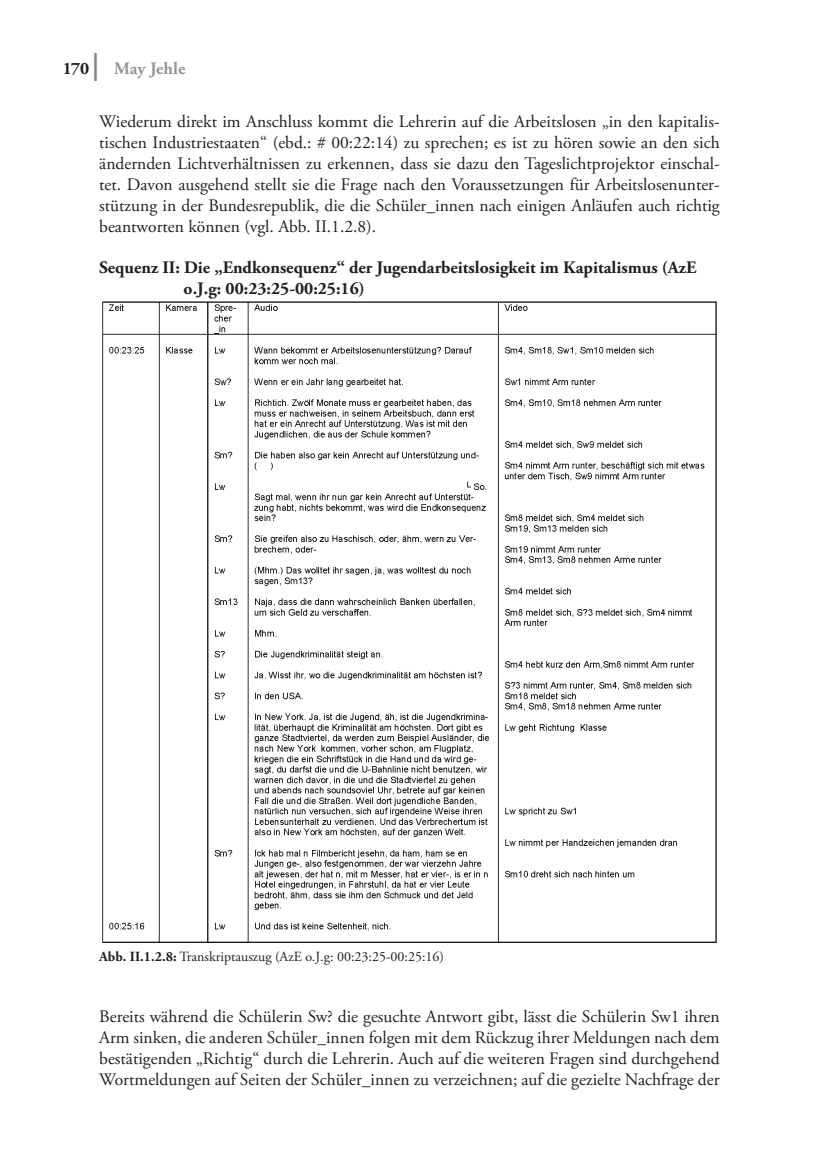
<style>
.page{position:relative;width:819px;height:1166px;background:#fff}
.page>*{position:absolute;margin:0;border:0;box-sizing:border-box;transform-origin:0 0}
.t1{font:17.5px/21px "Adobe Garamond Pro";color:#231f20;text-align:justify}
.t2{font:700 17.5px/21px "Adobe Garamond Pro";color:#231f20}
.t3{font:700 17.5px "Adobe Garamond Pro";letter-spacing:-.005em;color:#939598}
.t4{font:14px "Adobe Garamond Pro";color:#231f20}
.s1{color:#231f20}
.s2{font-size:28px;color:#808285}
.s3{font-weight:700}
</style>
<div class="page">
<img style="left:102px;top:301px;width:615px;height:642px">
<p class="t3" style="left:63px;top:58px;width:124px"><span class="s1">170</span> <span class="s2">|</span> May Jehle</p>
<p class="t1" style="left:99px;top:111px;width:622px">Wiederum direkt im Anschluss kommt die Lehrerin auf die Arbeitslosen „in den kapitalis&shy;tischen Industriestaaten“ (ebd.: # 00:22:14) zu sprechen; es ist zu hören sowie an den sich ändernden Lichtverhältnissen zu erkennen, dass sie dazu den Tageslichtprojektor einschal&shy;tet. Davon ausgehend stellt sie die Frage nach den Voraussetzungen für Arbeitslosenunter&shy;stützung in der Bundesrepublik, die die Schüler_innen nach einigen Anläufen auch richtig beantworten können (vgl. Abb. II.1.2.8).</p>
<p class="t2" style="left:184px;top:257px;width:514px;text-indent:-84px">Sequenz II: Die „Endkonsequenz“ der Jugendarbeitslosigkeit im Kapitalismus (AzE o.J.g: 00:23:25-00:25:16)</p>
<p class="t4" style="left:99px;top:948px;width:346px"><span class="s3">Abb. II.1.2.8:</span> Transkriptauszug (AzE o.J.g: 00:23:25-00:25:16)</p>
<p class="t1" style="left:99px;top:1006px;width:622px">Bereits während die Schülerin Sw? die gesuchte Antwort gibt, lässt die Schülerin Sw1 ihren Arm sinken, die anderen Schüler_innen folgen mit dem Rückzug ihrer Meldungen nach dem bestätigenden „Richtig“ durch die Lehrerin. Auch auf die weiteren Fragen sind durchgehend Wortmeldungen auf Seiten der Schüler_innen zu verzeichnen; auf die gezielte Nachfrage der</p>
</div>
